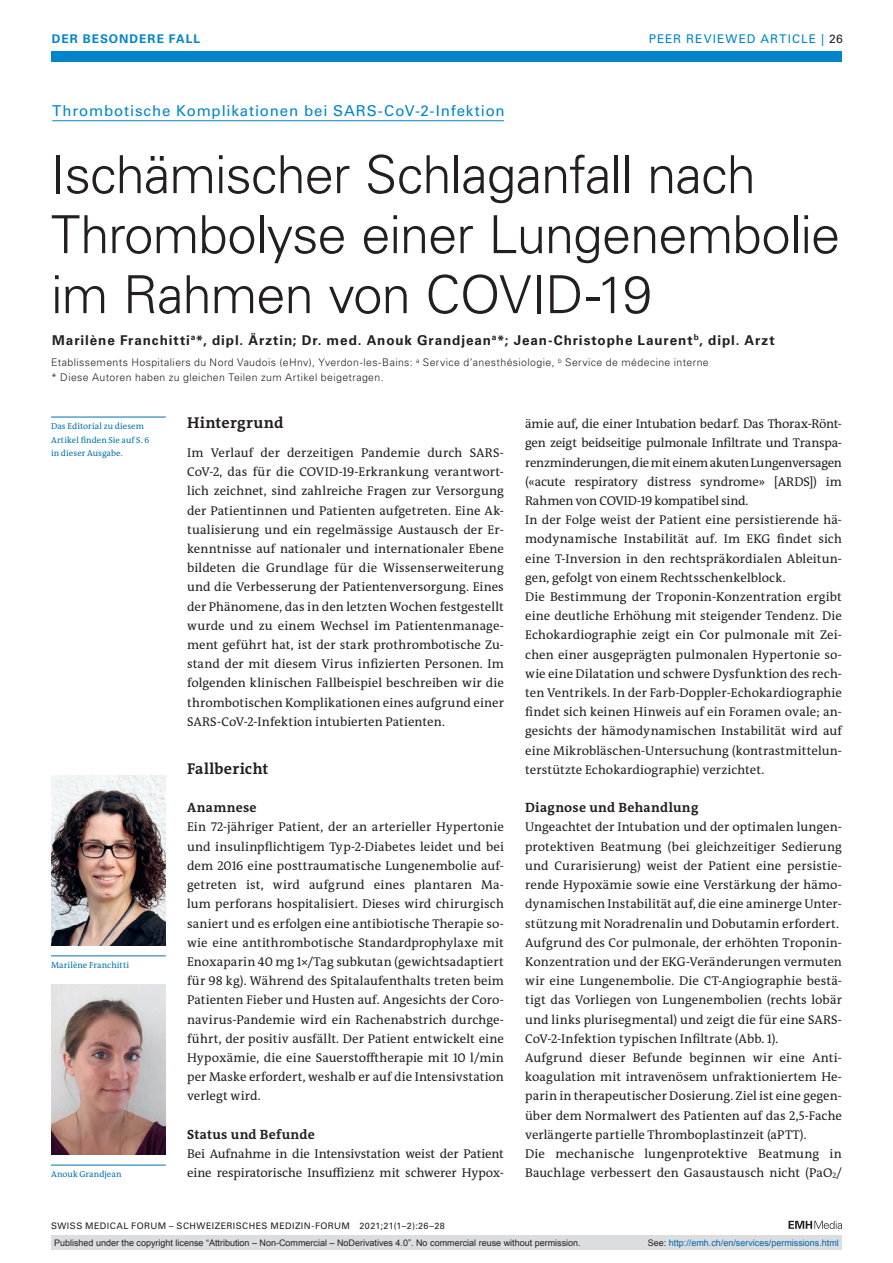
<style>
.page{position:relative;width:893px;height:1263px;background:#fff}
.page>*{position:absolute;margin:0;border:0;box-sizing:border-box;transform-origin:0 0}
.article-title{font:300 52.5px/60px "Univers LT Std";letter-spacing:-.02em;color:#231f20}
.section-h1{font:700 15.75px "The Antiqua B W7";letter-spacing:.015em;color:#231f20}
.pre-heading{font:15px "Univers LT Std";letter-spacing:.055em;color:#0084ca}
.author-notes{font:700 13.5px "Univers LT Std";letter-spacing:.065em;color:#231f20}
.section-h2{font:700 13.5px "The Antiqua B W7";letter-spacing:.025em;color:#231f20}
.section-pn{font:12.75px/19.2px "The Antiqua B W5 Plain";letter-spacing:.005em;color:#231f20;text-align:justify}
.ressort{font:12px "Univers LT Std";letter-spacing:.085em;color:#0084ca}
.ressort-2{font:700 12px "Univers LT Std";letter-spacing:.08em;color:#0084ca}
.aff{font:300 10.5px "Univers LT Std";letter-spacing:.035em;color:#231f20}
.t1{font:9px "Arial";color:#231f20}
.fusszeile{font:9px "Univers LT Std";letter-spacing:.05em;color:#231f20}
.t2{font:9px "Arial";color:#0066b3}
.footnote-line{font:8.7px/13.5px "The Antiqua B W5 Plain";letter-spacing:.01em;color:#0072b2}
.portrait-caption{font:8.7px "The Antiqua B W5 Plain";letter-spacing:.015em;color:#0072b2}
.s1{color:#231f20}
</style>
<div class="page">
<div style="left:51px;top:51px;width:791px;height:11px;background:#0084ca"></div>
<svg style="left:788px;top:1221px;width:54px;height:8px"></svg>
<hr style="left:52px;top:120px;width:452px;height:1px;background:#0084ca">
<hr style="left:51px;top:1165px;width:115px;height:1px;background:#0072b2">
<img style="left:51px;top:984px;width:115px;height:170px">
<hr style="left:51px;top:955px;width:115px;height:1px;background:#0072b2">
<img style="left:51px;top:775px;width:115px;height:170px">
<hr style="left:51px;top:417px;width:115px;height:1px;background:#0072b2">
<div style="left:51px;top:1235px;width:791px;height:15px;background:#dcdddf"></div>
<p class="ressort-2" style="left:52px;top:31px;width:150px">DER BESONDERE FALL</p>
<p class="ressort" style="left:649px;top:31px;width:196px">PEER REVIEWED ARTICLE | <span class="s1">26</span></p>
<p class="pre-heading" style="left:52px;top:102px;width:454px">Thrombotische Komplikationen bei SARS-CoV-2-Infektion</p>
<p class="article-title" style="left:51px;top:145px;width:791px">Ischämischer Schlaganfall nach<br>Thrombolyse einer Lungenembolie im Rahmen von COVID-19</p>
<p class="author-notes" style="left:52px;top:332px;width:724px">Marilène Franchitti<sup>a</sup>*, dipl. Ärztin; Dr. med. Anouk Grandjean<sup>a</sup>*; Jean-Christophe Laurent<sup>b</sup>, dipl. Arzt</p>
<p class="aff" style="left:51px;top:356px;width:659px">Etablissements Hospitaliers du Nord Vaudois (eHnv), Yverdon-les-Bains: <sup>a</sup> Service d’anesthésiologie, <sup>b</sup> Service de médecine interne</p>
<p class="aff" style="left:51px;top:371px;width:334px">* Diese Autoren haben zu gleichen Teilen zum Artikel beigetragen.</p>
<p class="section-h1" style="left:187px;top:413px;width:98px">Hintergrund</p>
<p class="section-pn" style="left:187px;top:443px;width:318px">Im Verlauf der derzeitigen Pandemie durch SARS-CoV-2, das für die COVID-19-Erkrankung verantwort&shy;lich zeichnet, sind zahlreiche Fragen zur Versorgung der Patientinnen und Patienten aufgetreten. Eine Ak&shy;tualisierung und ein regelmässige Austausch der Er&shy;kenntnisse auf nationaler und internationaler Ebene bildeten die Grundlage für die Wissenserweiterung und die Verbesserung der Patientenversorgung. Eines der Phänomene, das in den letzten Wochen festgestellt wurde und zu einem Wechsel im Patientenmanage&shy;ment geführt hat, ist der stark prothrombotische Zu&shy;stand der mit diesem Virus infizierten Personen. Im folgenden klinischen Fallbeispiel beschreiben wir die thrombotischen Komplikationen eines aufgrund einer SARS-CoV-2-Infektion intubierten Patienten.</p>
<p class="section-h1" style="left:187px;top:758px;width:83px">Fallbericht</p>
<p class="section-h2" style="left:187px;top:799px;width:71px">Anamnese</p>
<p class="section-pn" style="left:187px;top:818px;width:318px">Ein 72-jähriger Patient, der an arterieller Hypertonie und insulinpflichtigem Typ-2-Diabetes leidet und bei dem 2016 eine posttraumatische Lungenembolie auf&shy;getreten ist, wird aufgrund eines plantaren Ma&shy;lum perforans hospitalisiert. Dieses wird chirurgisch saniert und es erfolgen eine antibiotische Therapie so&shy;wie eine antithrombotische Standardprophylaxe mit Enoxaparin 40 mg 1×/Tag subkutan (gewichtsadaptiert für 98 kg). Während des Spitalaufenthalts treten beim Patienten Fieber und Husten auf. Angesichts der Coro&shy;navirus-Pandemie wird ein Rachenabstrich durchge&shy;führt, der positiv ausfällt. Der Patient entwickelt eine Hypoxämie, die eine Sauerstofftherapie mit 10 l/min per Maske erfordert, weshalb er auf die Intensivstation verlegt wird.</p>
<p class="section-h2" style="left:187px;top:1125px;width:129px">Status und Befunde</p>
<p class="section-pn" style="left:187px;top:1144px;width:318px">Bei Aufnahme in die Intensivstation weist der Patient eine respiratorische Insuffizienz mit schwerer Hypox-</p>
<p class="section-pn" style="left:525px;top:414px;width:318px">ämie auf, die einer Intubation bedarf. Das Thorax-Rönt&shy;gen zeigt beidseitige pulmonale Infiltrate und Transpa&shy;renzminderungen, die mit einem akuten Lungenversagen («acute respiratory distress syndrome» [ARDS]) im Rahmen von COVID-19 kompatibel sind.</p>
<p class="section-pn" style="left:525px;top:510px;width:318px">In der Folge weist der Patient eine persistierende hä&shy;modynamische Instabilität auf. Im EKG findet sich eine T-Inversion in den rechtspräkordialen Ableitun&shy;gen, gefolgt von einem Rechtsschenkelblock.</p>
<p class="section-pn" style="left:525px;top:587px;width:318px">Die Bestimmung der Troponin-Konzentration ergibt eine deutliche Erhöhung mit steigender Tendenz. Die Echokardiographie zeigt ein Cor pulmonale mit Zei&shy;chen einer ausgeprägten pulmonalen Hypertonie so&shy;wie eine Dilatation und schwere Dysfunktion des rech&shy;ten Ventrikels. In der Farb-Doppler-Echokardiographie findet sich keinen Hinweis auf ein Foramen ovale; an&shy;gesichts der hämodynamischen Instabilität wird auf eine Mikrobläschen-Untersuchung (kontrastmittelun&shy;terstützte Echokardiographie) verzichtet.</p>
<p class="section-h2" style="left:525px;top:799px;width:175px">Diagnose und Behandlung</p>
<p class="section-pn" style="left:525px;top:818px;width:318px">Ungeachtet der Intubation und der optimalen lungen&shy;protektiven Beatmung (bei gleichzeitiger Sedierung und Curarisierung) weist der Patient eine persistie&shy;rende Hypoxämie sowie eine Verstärkung der hämo&shy;dynamischen Instabilität auf, die eine aminerge Unter&shy;stützung mit Noradrenalin und Dobutamin erfordert.</p>
<p class="section-pn" style="left:525px;top:933px;width:318px">Aufgrund des Cor pulmonale, der erhöhten Troponin-Konzentration und der EKG-Veränderungen vermuten wir eine Lungenembolie. Die CT-Angiographie bestä&shy;tigt das Vorliegen von Lungenembolien (rechts lobär und links plurisegmental) und zeigt die für eine SARS-CoV-2-Infektion typischen Infiltrate (Abb. 1).</p>
<p class="section-pn" style="left:525px;top:1048px;width:318px">Aufgrund dieser Befunde beginnen wir eine Anti&shy;koagulation mit intravenösem unfraktioniertem He&shy;parin in therapeutischer Dosierung. Ziel ist eine gegen&shy;über dem Normalwert des Patienten auf das 2,5-Fache verlängerte partielle Thromboplastinzeit (aPTT).</p>
<p class="section-pn" style="left:525px;top:1144px;width:318px">Die mechanische lungenprotektive Beatmung in</p>
<p class="footnote-line" style="left:51px;top:420px;width:100px">Das Editorial zu diesem<br>Artikel finden Sie auf S. 6 in dieser Ausgabe.</p>
<p class="portrait-caption" style="left:51px;top:959px;width:80px">Marilène Franchitti</p>
<p class="portrait-caption" style="left:51px;top:1169px;width:72px">Anouk Grandjean</p>
<p class="section-pn" style="left:525px;top:1163px;width:318px">Bauchlage verbessert den Gasaustausch nicht (PaO<sub>2</sub>/</p>
<p class="fusszeile" style="left:51px;top:1220px;width:395px">SWISS MEDICAL FORUM – SCHWEIZERISCHES MEDIZIN-FORUM 2021;21(1–2):26–28</p>
<p class="t1" style="left:54px;top:1237px;width:528px">Published under the copyright license “Attribution – Non-Commercial – NoDerivatives 4.0”. No commercial reuse without permission.</p>
<p class="t2" style="left:648px;top:1237px;width:193px"><span class="s1">See:</span> http://emh.ch/en/services/permissions.html</p>
</div>
